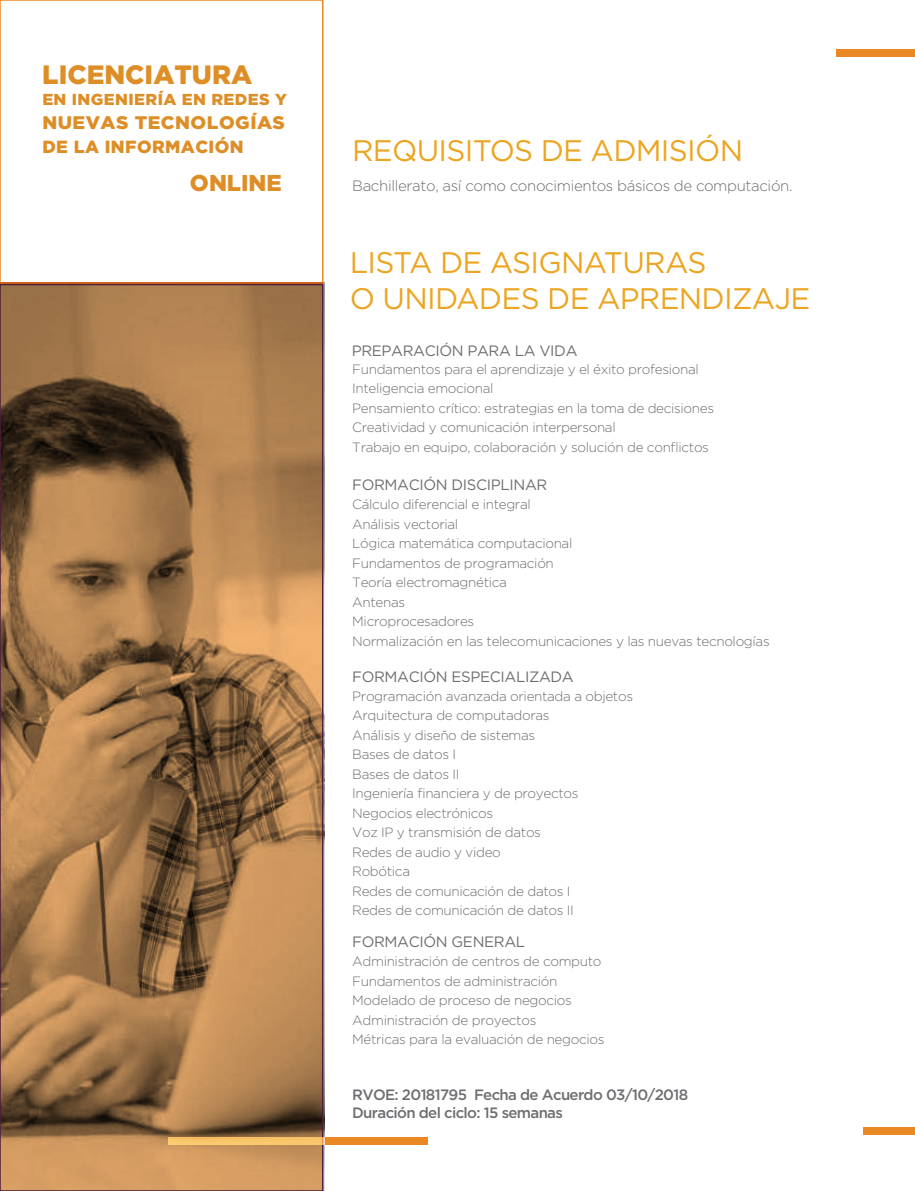
<style>
.page{position:relative;width:915px;height:1191px;background:#fff}
.page>*{position:absolute;margin:0;border:0;box-sizing:border-box;transform-origin:0 0}
.t1{font:29.7px/35.7px "Gotham";letter-spacing:-.025em;color:#eca521}
.t2{font:900 26.55px "Gotham";color:#de8e27}
.t3{font:900 22.95px "Gotham";color:#de8e27}
.t4{font:900 18.15px "Gotham";letter-spacing:.025em;color:#de8e27;scale:1.04 1}
.t5{font:900 17.55px "Gotham";letter-spacing:.025em;color:#de8e27}
.t6{font:900 15.9px "Gotham";letter-spacing:.025em;color:#de8e27}
.t7{font:15px "Gotham";letter-spacing:-.025em;color:#6d6e71}
.t8{font:500 15px/18px "Gotham";letter-spacing:-.045em;color:#6d6e71}
.t9{font:300 15px "Gotham";letter-spacing:-.025em;color:#6d6e71}
.t10{font:300 13.5px/19.5px "Gotham";letter-spacing:-.025em;color:#6d6e71}
</style>
<div class="page">
<div style="left:836px;top:49px;width:78px;height:8px;background:#ea8823"></div>
<div style="left:863px;top:1126px;width:51px;height:8px;background:#ea8823"></div>
<div style="left:0;top:0;width:323px;height:284px;border:2px solid #ea8823"></div>
<svg style="left:0;top:283px;width:322px;height:908px;background:#a1764a"></svg>
<svg style="left:168px;top:1137px;width:260px;height:7px;background:#f2ac4e"></svg>
<h2 class="t2" style="left:42px;top:56px;width:211px">LICENCIATURA</h2>
<p class="t6" style="left:42px;top:89px;width:246px">EN INGENIERÍA EN REDES Y</p>
<h3 class="t4" style="left:42px;top:110px;width:235px">NUEVAS TECNOLOGÍAS</h3>
<p class="t5" style="left:42px;top:134px;width:203px">DE LA INFORMACIÓN</p>
<h3 class="t3" style="left:190px;top:166px;width:93px">ONLINE</h3>
<p class="t9" style="left:352px;top:176px;width:441px">Bachillerato, así como conocimientos básicos de computación.</p>
<h1 class="t1" style="left:352px;top:132px;width:392px">REQUISITOS DE ADMISIÓN</h1>
<h1 class="t1" style="left:350px;top:244px;width:462px">LISTA DE ASIGNATURAS<br>O UNIDADES DE APRENDIZAJE</h1>
<p class="t7" style="left:351px;top:341px;width:227px">PREPARACIÓN PARA LA VIDA</p>
<p class="t10" style="left:352px;top:359px;width:363px">Fundamentos para el aprendizaje y el éxito profesional Inteligencia emocional<br>Pensamiento crítico: estrategias en la toma de decisiones Creatividad y comunicación interpersonal<br>Trabajo en equipo, colaboración y solución de conflictos</p>
<p class="t7" style="left:352px;top:475px;width:196px">FORMACIÓN DISCIPLINAR</p>
<p class="t10" style="left:352px;top:494px;width:419px">Cálculo diferencial e integral<br>Análisis vectorial<br>Lógica matemática computacional<br>Fundamentos de programación<br>Teoría electromagnética<br>Antenas<br>Microprocesadores<br>Normalización en las telecomunicaciones y las nuevas tecnologías</p>
<p class="t7" style="left:352px;top:666px;width:223px">FORMACIÓN ESPECIALIZADA</p>
<p class="t10" style="left:352px;top:686px;width:282px">Programación avanzada orientada a objetos<br>Arquitectura de computadoras<br>Análisis y diseño de sistemas<br>Bases de datos I<br>Bases de datos II<br>Ingeniería financiera y de proyectos<br>Negocios electrónicos<br>Voz IP y transmisión de datos<br>Redes de audio y video<br>Robótica<br>Redes de comunicación de datos I<br>Redes de comunicación de datos II</p>
<p class="t7" style="left:352px;top:932px;width:174px">FORMACIÓN GENERAL</p>
<p class="t10" style="left:352px;top:951px;width:254px">Administración de centros de computo Fundamentos de administración Modelado de proceso de negocios Administración de proyectos<br>Métricas para la evaluación de negocios</p>
<p class="t8" style="left:352px;top:1085px;width:337px">RVOE: 20181795 Fecha de Acuerdo 03/10/2018<br>Duración del ciclo: 15 semanas</p>
</div>
